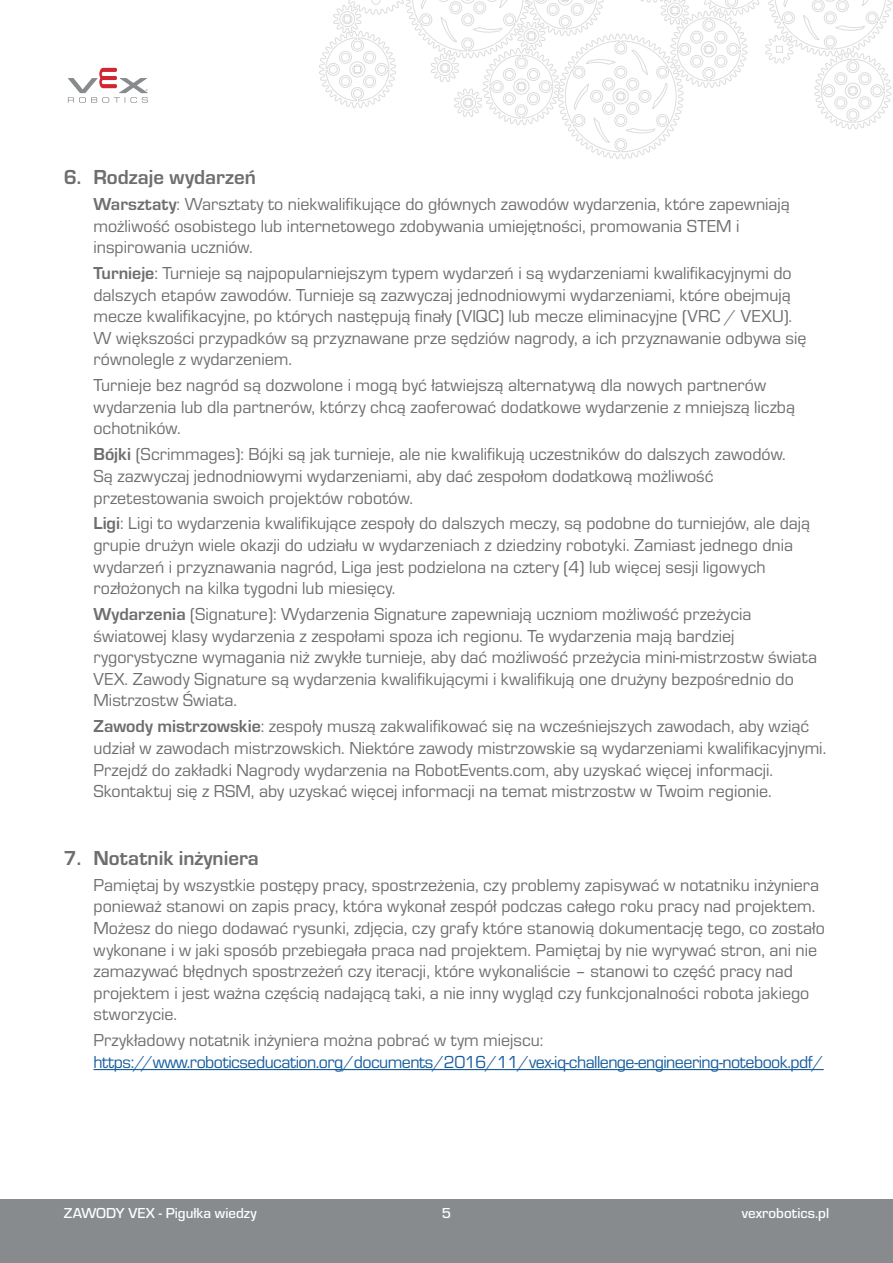
<style>
.page{position:relative;width:893px;height:1263px;background:#fff}
.page>*{position:absolute;margin:0;border:0;box-sizing:border-box;transform-origin:0 0}
.t1{font:700 21px "Eurostile";color:#6e6e70}
.t2{font:18px/21.6px "Eurostile";color:#6e6e70}
.t3{font:18px/21.6px "Eurostile";letter-spacing:-.02em;color:#175d9e}
.t4{font:500 15px "Eurostile";color:#fff}
.s1{font-weight:700}
.s2{color:#6e6e70}
</style>
<div class="page">
<div style="left:0;top:1199px;width:893px;height:64px;background:#888b8d"></div>
<svg style="left:68px;top:68px;width:80px;height:35px"></svg>
<svg style="left:319px;top:0;width:574px;height:159px"></svg>
<hr style="left:94px;top:1069px;width:730px;height:1px;background:#175d9e">
<p class="t1" style="left:64px;top:162px;width:194px">6. Rodzaje wydarzeń</p>
<p class="t2" style="left:94px;top:192px;width:698px"><span class="s1">Warsztaty</span>: Warsztaty to niekwalifikujące do głównych zawodów wydarzenia, które zapewniają możliwość osobistego lub internetowego zdobywania umiejętności, promowania STEM i inspirowania uczniów.</p>
<p class="t2" style="left:94px;top:261px;width:714px"><span class="s1">Turnieje</span>: Turnieje są najpopularniejszym typem wydarzeń i są wydarzeniami kwalifikacyjnymi do dalszych etapów zawodów. Turnieje są zazwyczaj jednodniowymi wydarzeniami, które obejmują mecze kwalifikacyjne, po których następują finały (VIQC) lub mecze eliminacyjne (VRC / VEXU).<br>W większości przypadków są przyznawane prze sędziów nagrody, a ich przyznawanie odbywa się równolegle z wydarzeniem.</p>
<p class="t2" style="left:94px;top:374px;width:703px">Turnieje bez nagród są dozwolone i mogą być łatwiejszą alternatywą dla nowych partnerów wydarzenia lub dla partnerów, którzy chcą zaoferować dodatkowe wydarzenie z mniejszą liczbą ochotników.</p>
<p class="t2" style="left:94px;top:443px;width:694px"><span class="s1">Bójki</span> (Scrimmages): Bójki są jak turnieje, ale nie kwalifikują uczestników do dalszych zawodów.<br>Są zazwyczaj jednodniowymi wydarzeniami, aby dać zespołom dodatkową możliwość przetestowania swoich projektów robotów.</p>
<p class="t2" style="left:94px;top:512px;width:718px"><span class="s1">Ligi</span>: Ligi to wydarzenia kwalifikujące zespoły do dalszych meczy, są podobne do turniejów, ale dają grupie drużyn wiele okazji do udziału w wydarzeniach z dziedziny robotyki. Zamiast jednego dnia wydarzeń i przyznawania nagród, Liga jest podzielona na cztery (4) lub więcej sesji ligowych rozłożonych na kilka tygodni lub miesięcy.</p>
<p class="t2" style="left:94px;top:602px;width:725px"><span class="s1">Wydarzenia</span> (Signature): Wydarzenia Signature zapewniają uczniom możliwość przeżycia światowej klasy wydarzenia z zespołami spoza ich regionu. Te wydarzenia mają bardziej rygorystyczne wymagania niż zwykłe turnieje, aby dać możliwość przeżycia mini-mistrzostw świata VEX. Zawody Signature są wydarzenia kwalifikującymi i kwalifikują one drużyny bezpośrednio do Mistrzostw Świata.</p>
<p class="t2" style="left:94px;top:715px;width:734px"><span class="s1">Zawody mistrzowskie</span>: zespoły muszą zakwalifikować się na wcześniejszych zawodach, aby wziąć udział w zawodach mistrzowskich. Niektóre zawody mistrzowskie są wydarzeniami kwalifikacyjnymi.<br>Przejdź do zakładki Nagrody wydarzenia na RobotEvents.com, aby uzyskać więcej informacji.<br>Skontaktuj się z RSM, aby uzyskać więcej informacji na temat mistrzostw w Twoim regionie.</p>
<p class="t1" style="left:64px;top:843px;width:197px">7. Notatnik inżyniera</p>
<p class="t2" style="left:94px;top:873px;width:733px">Pamiętaj by wszystkie postępy pracy, spostrzeżenia, czy problemy zapisywać w notatniku inżyniera ponieważ stanowi on zapis pracy, która wykonał zespół podczas całego roku pracy nad projektem.<br>Możesz do niego dodawać rysunki, zdjęcia, czy grafy które stanowią dokumentację tego, co zostało wykonane i w jaki sposób przebiegała praca nad projektem. Pamiętaj by nie wyrywać stron, ani nie zamazywać błędnych spostrzeżeń czy iteracji, które wykonaliście – stanowi to część pracy nad projektem i jest ważna częścią nadającą taki, a nie inny wygląd czy funkcjonalności robota jakiego stworzycie.</p>
<p class="t3" style="left:94px;top:1028px;width:732px"><span class="s2">Przykładowy notatnik inżyniera można pobrać w tym miejscu: </span>https://www.roboticseducation.org/documents/2016/11/vex-iq-challenge-engineering-notebook.pdf/</p>
<p class="t4" style="left:64px;top:1203px;width:194px">ZAWODY VEX - Pigułka wiedzy</p>
<p class="t4" style="left:442px;top:1203px;width:11px">5</p>
<p class="t4" style="left:742px;top:1203px;width:89px">vexrobotics.pl</p>
</div>
